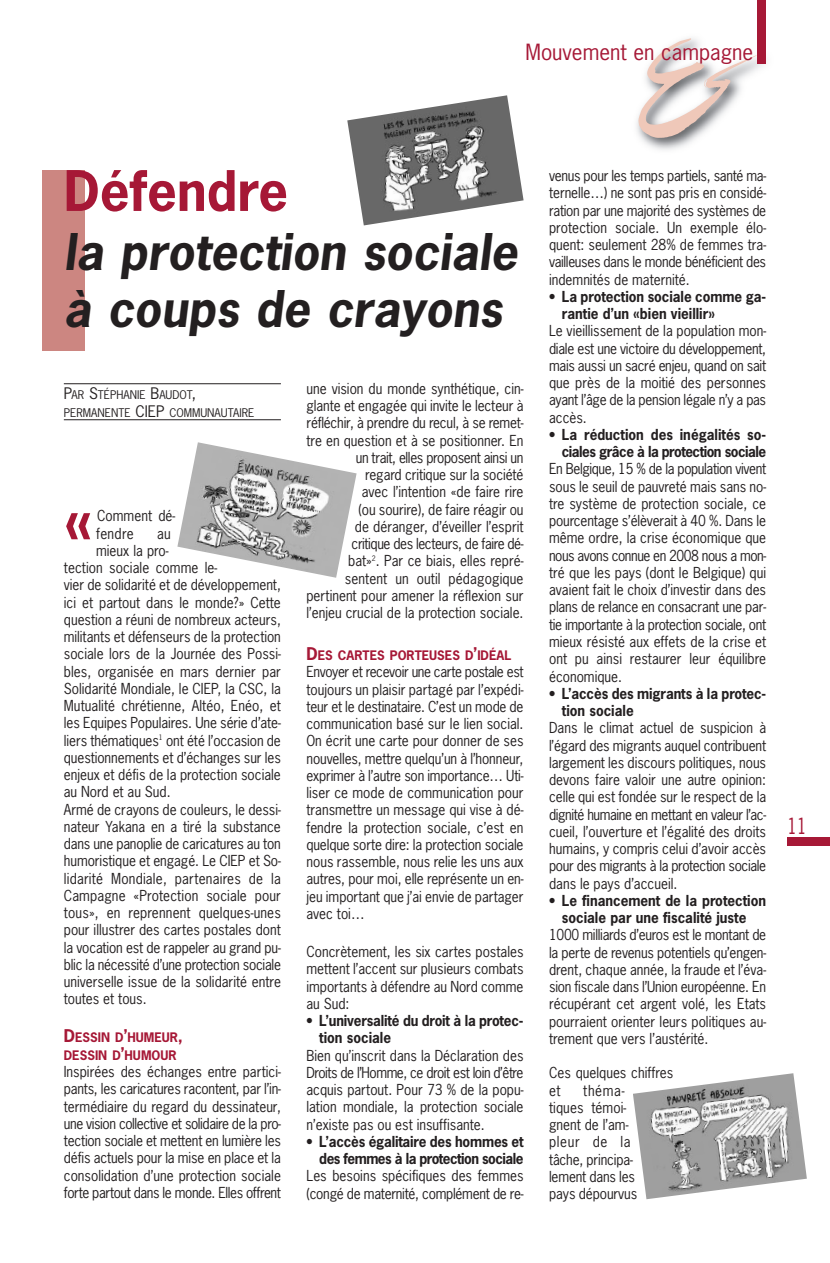
<style>
.page{position:relative;width:830px;height:1263px;background:#fff}
.page>*{position:absolute;margin:0;border:0;box-sizing:border-box;transform-origin:0 0}
.t1{font:700 58.5px "News Gothic";color:#a61836}
.t2{font:700 52.5px "News Gothic";color:#a61836}
.t3{font:italic 700 47.55px/57px "News Gothic";color:#231f20}
.t4{font:21px "News Gothic";color:#a61836}
.t5{font:21px "News Gothic";color:#a61836;scale:.8 1}
.t6{font:14.25px/17.2px "News Gothic";color:#231f20;text-align:justify;scale:.95 1}
.t7{font:700 14.25px/17.2px "News Gothic";letter-spacing:-.005em;color:#231f20;scale:.95 1}
.t8{font:700 14.25px/17.2px "News Gothic";letter-spacing:-.035em;color:#231f20;text-align:right;scale:.95 1}
.t9{font:14.25px "News Gothic";letter-spacing:-.02em;color:#231f20;scale:.95 1}
.t10{font:700 12.3px/18px "News Gothic";color:#a61836}
.t11{font:11.25px/18px "News Gothic";color:#231f20}
.s1{font-size:15px}
.s2{font-size:16.5px}
</style>
<div class="page">
<img style="left:636px;top:32px;width:130px;height:118px">
<svg style="left:638px;top:38px;width:121px;height:100px"></svg>
<div style="left:757px;top:0;width:8px;height:64px;background:#a61836"></div>
<div style="left:787px;top:838px;width:42px;height:8px;background:#a61836"></div>
<div style="left:43px;top:170px;width:42px;height:180px;background:#cc8681"></div>
<hr style="left:64px;top:383px;width:217px;height:1px;background:#231f20">
<hr style="left:64px;top:419px;width:217px;height:1px;background:#231f20">
<img style="left:347px;top:95px;width:176px;height:130px">
<img style="left:177px;top:442px;width:179px;height:136px">
<img style="left:633px;top:1073px;width:173px;height:126px">
<h3 class="t4" style="left:525px;top:40px;width:229px">Mouvement en campagne</h3>
<h2 class="t2" style="left:64px;top:162px;width:226px">Défendre</h2>
<h3 class="t3" style="left:64px;top:225px;width:455px">la protection sociale à coups de crayons</h3>
<p class="t11" style="left:64px;top:386px;width:192px"><span class="s1">P</span>AR <span class="s1">S</span>TÉPHANIE <span class="s1">B</span>AUDOT<span class="s1">,<br></span>PERMANENTE <span class="s1">CIEP</span> COMMUNAUTAIRE</p>
<h1 class="t1" style="left:64px;top:489px;width:30px">«</h1>
<p class="t6" style="left:96px;top:508px;width:85px">Comment dé&shy;fendre</p>
<p class="t6" style="left:157px;top:525px;width:16px">au</p>
<p class="t6" style="left:96px;top:542px;width:78px">mieux la pro-</p>
<p class="t6" style="left:64px;top:560px;width:163px">tection sociale comme le-</p>
<p class="t6" style="left:64px;top:577px;width:230px">vier de solidarité et de développement,</p>
<p class="t6" style="left:64px;top:594px;width:230px">ici et partout dans le monde?» Cette</p>
<p class="t6" style="left:64px;top:611px;width:230px">question a réuni de nombreux acteurs,</p>
<p class="t6" style="left:64px;top:629px;width:230px">militants et défenseurs de la protection</p>
<p class="t6" style="left:64px;top:646px;width:230px">sociale lors de la Journée des Possi-</p>
<p class="t6" style="left:64px;top:663px;width:230px">bles, organisée en mars dernier par</p>
<p class="t6" style="left:64px;top:680px;width:230px">Solidarité Mondiale, le CIEP, la CSC, la</p>
<p class="t6" style="left:64px;top:698px;width:230px">Mutualité chrétienne, Altéo, Enéo, et</p>
<p class="t6" style="left:64px;top:715px;width:230px">les Equipes Populaires. Une série d’ate-</p>
<p class="t6" style="left:64px;top:732px;width:230px">liers thématiques<sup>1</sup> ont été l’occasion de</p>
<p class="t6" style="left:64px;top:749px;width:230px">questionnements et d’échanges sur les</p>
<p class="t6" style="left:64px;top:767px;width:230px">enjeux et défis de la protection sociale</p>
<p class="t6" style="left:64px;top:784px;width:114px">au Nord et au Sud.</p>
<p class="t6" style="left:64px;top:801px;width:230px">Armé de crayons de couleurs, le dessi-</p>
<p class="t6" style="left:64px;top:818px;width:230px">nateur Yakana en a tiré la substance</p>
<p class="t6" style="left:64px;top:836px;width:230px">dans une panoplie de caricatures au ton</p>
<p class="t6" style="left:64px;top:853px;width:230px">humoristique et engagé. Le CIEP et So-</p>
<p class="t6" style="left:64px;top:870px;width:230px">lidarité Mondiale, partenaires de la</p>
<p class="t6" style="left:64px;top:887px;width:230px">Campagne «Protection sociale pour</p>
<p class="t6" style="left:64px;top:905px;width:230px">tous», en reprennent quelques-unes</p>
<p class="t6" style="left:64px;top:922px;width:230px">pour illustrer des cartes postales dont</p>
<p class="t6" style="left:64px;top:939px;width:230px">la vocation est de rappeler au grand pu-</p>
<p class="t9" style="left:64px;top:957px;width:230px">blic la nécessité d’une protection sociale</p>
<p class="t6" style="left:64px;top:974px;width:230px">universelle issue de la solidarité entre</p>
<p class="t6" style="left:64px;top:991px;width:89px">toutes et tous.</p>
<p class="t10" style="left:64px;top:1029px;width:121px"><span class="s2">D</span>ESSIN D<span class="s2">’</span>HUMEUR<span class="s2">,<br></span>DESSIN D<span class="s2">’</span>HUMOUR</p>
<p class="t6" style="left:64px;top:1064px;width:230px">Inspirées des échanges entre partici&shy;pants, les caricatures racontent, par l’in&shy;termédiaire du regard du dessinateur, une vision collective et solidaire de la pro&shy;tection sociale et mettent en lumière les défis actuels pour la mise en place et la consolidation d’une protection sociale forte partout dans le monde. Elles offrent</p>
<p class="t6" style="left:306px;top:380px;width:230px;text-align:right">une vision du monde synthétique, cin&shy;glante et engagée qui invite le lecteur à réfléchir, à prendre du recul, à se remet&shy;tre en question et à se positionner. En un trait, elles proposent ainsi un<br>regard critique sur la société<br>avec l’intention «de faire rire<br>(ou sourire), de faire réagir ou<br>de déranger, d’éveiller l’esprit<br>critique des lecteurs, de faire dé-<br>bat»<sup>2</sup>. Par ce biais, elles repré&shy;sentent un outil pédagogique pertinent pour amener la réflexion sur l’enjeu crucial de la protection sociale.</p>
<p class="t10" style="left:306px;top:647px;width:206px"><span class="s2">D</span>ES CARTES PORTEUSES D<span class="s2">’</span>IDÉAL</p>
<p class="t6" style="left:306px;top:664px;width:230px">Envoyer et recevoir une carte postale est toujours un plaisir partagé par l’expédi&shy;teur et le destinataire. C’est un mode de communication basé sur le lien social.<br>On écrit une carte pour donner de ses nouvelles, mettre quelqu’un à l’honneur, exprimer à l’autre son importance… Uti&shy;liser ce mode de communication pour transmettre un message qui vise à dé&shy;fendre la protection sociale, c’est en quelque sorte dire: la protection sociale nous rassemble, nous relie les uns aux autres, pour moi, elle représente un en&shy;jeu important que j’ai envie de partager avec toi…</p>
<p class="t6" style="left:306px;top:943px;width:230px">Concrètement, les six cartes postales mettent l’accent sur plusieurs combats importants à défendre au Nord comme au Sud:</p>
<p class="t7" style="left:319px;top:1012px;width:216px;text-indent:-13px">• L’universalité du droit à la protec&shy;tion sociale</p>
<p class="t6" style="left:306px;top:1047px;width:230px">Bien qu’inscrit dans la Déclaration des Droits de l’Homme, ce droit est loin d’être acquis partout. Pour 73 % de la popu&shy;lation mondiale, la protection sociale n’existe pas ou est insuffisante.</p>
<p class="t8" style="left:306px;top:1133px;width:230px">• L’accès égalitaire des hommes et des femmes à la protection sociale</p>
<p class="t6" style="left:306px;top:1168px;width:230px">Les besoins spécifiques des femmes (congé de maternité, complément de re-</p>
<p class="t6" style="left:549px;top:168px;width:230px">venus pour les temps partiels, santé ma&shy;ternelle…) ne sont pas pris en considé&shy;ration par une majorité des systèmes de protection sociale. Un exemple élo&shy;quent: seulement 28% de femmes tra&shy;vailleuses dans le monde bénéficient des indemnités de maternité.</p>
<p class="t7" style="left:561px;top:288px;width:216px;text-indent:-13px">• La protection sociale comme ga&shy;rantie d’un «bien vieillir»</p>
<p class="t6" style="left:549px;top:323px;width:230px">Le vieillissement de la population mon&shy;diale est une victoire du développement, mais aussi un sacré enjeu, quand on sait que près de la moitié des personnes ayant l’âge de la pension légale n’y a pas accès.</p>
<p class="t8" style="left:549px;top:426px;width:230px">• La réduction des inégalités so&shy;ciales grâce à la protection sociale</p>
<p class="t6" style="left:549px;top:461px;width:230px">En Belgique, 15 % de la population vivent sous le seuil de pauvreté mais sans no&shy;tre système de protection sociale, ce pourcentage s’élèverait à 40 %. Dans le même ordre, la crise économique que nous avons connue en 2008 nous a mon&shy;tré que les pays (dont le Belgique) qui avaient fait le choix d’investir dans des plans de relance en consacrant une par&shy;tie importante à la protection sociale, ont mieux résisté aux effets de la crise et ont pu ainsi restaurer leur équilibre économique.</p>
<p class="t7" style="left:561px;top:685px;width:216px;text-indent:-13px">• L’accès des migrants à la protec&shy;tion sociale</p>
<p class="t6" style="left:549px;top:720px;width:230px">Dans le climat actuel de suspicion à l’égard des migrants auquel contribuent largement les discours politiques, nous devons faire valoir une autre opinion: celle qui est fondée sur le respect de la dignité humaine en mettant en valeur l’ac&shy;cueil, l’ouverture et l’égalité des droits humains, y compris celui d’avoir accès pour des migrants à la protection sociale dans le pays d’accueil.</p>
<p class="t7" style="left:549px;top:892px;width:230px;text-align:center">• Le financement de la protection sociale par une fiscalité juste</p>
<p class="t6" style="left:549px;top:927px;width:230px">1000 milliards d’euros est le montant de la perte de revenus potentiels qu’engen&shy;drent, chaque année, la fraude et l’éva&shy;sion fiscale dans l’Union européenne. En récupérant cet argent volé, les Etats pourraient orienter leurs politiques au&shy;trement que vers l’austérité.</p>
<p class="t6" style="left:549px;top:1065px;width:132px">Ces quelques chiffres et</p>
<p class="t6" style="left:549px;top:1082px;width:94px;text-align:left;text-indent:34px">théma&shy;tiques témoi&shy;gnent de l’am&shy;pleur de la tâche, principa&shy;lement dans les pays dépourvus</p>
<h3 class="t5" style="left:787px;top:814px;width:26px">11</h3>
</div>
